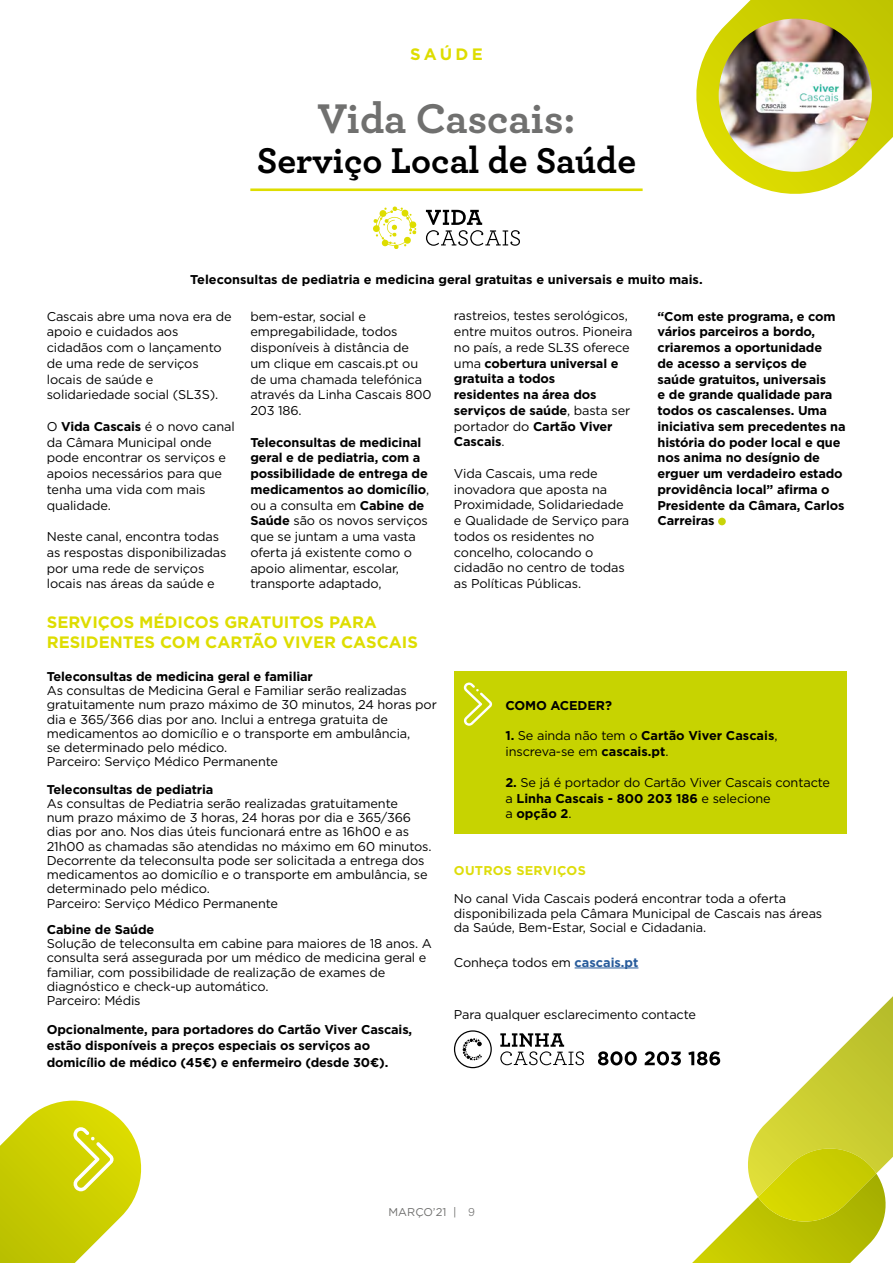
<style>
.page{position:relative;width:893px;height:1263px;background:#fff}
.page>*{position:absolute;margin:0;border:0;box-sizing:border-box;transform-origin:0 0}
.t1{font:700 43.5px "Archer";letter-spacing:-.005em;color:#70706f}
.t2{font:700 37.5px "Archer";color:#000}
.t3{font:700 16.5px/19.8px "Gotham";color:#dedd00}
.t4{font:12.75px/15.8px "Gotham";letter-spacing:-.01em;color:#000}
.t5{font:700 12.75px/15.8px "Gotham";letter-spacing:-.01em;color:#000}
.t6{font:700 12.75px "Gotham";letter-spacing:.02em;color:#dedd0b}
.t7{font:11.25px "Gotham";color:#70706f}
.s1{font-weight:700}
.s2{font-weight:400}
.s3{font-weight:700;color:#275b9b}
.s4{font-family:"Archer";font-size:12px}
</style>
<div class="page">
<svg style="left:0;top:1100px;width:142px;height:163px"></svg>
<svg style="left:696px;top:0;width:197px;height:194px"></svg>
<img style="left:719px;top:19px;width:153px;height:153px;border-radius:77px">
<div style="left:454px;top:671px;width:392px;height:162px;background:#c7d301"></div>
<svg style="left:463px;top:682px;width:29px;height:44px"></svg>
<hr style="left:0;top:935px;width:1px;height:294px;background:#fff">
<svg style="left:373px;top:206px;width:44px;height:43px"></svg>
<svg style="left:426px;top:210px;width:94px;height:36px"></svg>
<div style="left:718px;top:518px;width:8px;height:7px;background:#c8d409;border-radius:50%"></div>
<svg style="left:454px;top:1030px;width:38px;height:38px"></svg>
<svg style="left:500px;top:1033px;width:84px;height:32px"></svg>
<svg style="left:598px;top:1051px;width:39px;height:14px"></svg>
<svg style="left:645px;top:1051px;width:36px;height:14px"></svg>
<svg style="left:688px;top:996px;width:205px;height:267px"></svg>
<hr style="left:575px;top:968px;width:63px;height:1px;background:#275b9b">
<hr style="left:250px;top:188px;width:393px;height:3px;background:#dedd00">
<p class="t3" style="left:410px;top:44px;width:74px">SAÚDE</p>
<h1 class="t1" style="left:317px;top:84px;width:260px">Vida Cascais:</h1>
<h2 class="t2" style="left:257px;top:131px;width:381px">Serviço Local de Saúde</h2>
<p class="t5" style="left:190px;top:272px;width:514px">Teleconsultas de pediatria e medicina geral gratuitas e universais e muito mais.</p>
<p class="t5" style="left:657px;top:308px;width:190px">“Com este programa, e com vários parceiros a bordo, criaremos a oportunidade<br>de acesso a serviços de saúde gratuitos, universais<br>e de grande qualidade para todos os cascalenses. Uma iniciativa sem precedentes na história do poder local e que nos anima no desígnio de erguer um verdadeiro estado providência local” afirma o<br>Presidente da Câmara, Carlos<br>Carreiras</p>
<p class="t4" style="left:454px;top:308px;width:180px">rastreios, testes serológicos, entre muitos outros. Pioneira no país, a rede SL3S oferece uma <span class="s1">cobertura universal e gratuita a todos<br>residentes na área dos serviços de saúde</span>, basta ser portador do <span class="s1">Cartão Viver<br>Cascais</span>.</p>
<p class="t4" style="left:454px;top:465px;width:177px">Vida Cascais, uma rede inovadora que aposta na<br>Proximidade, Solidariedade e Qualidade de Serviço para todos os residentes no concelho, colocando o cidadão no centro de todas as Políticas Públicas.</p>
<p class="t4" style="left:250px;top:308px;width:183px">bem-estar, social e empregabilidade, todos disponíveis à distância de um clique em cascais.pt ou de uma chamada telefónica através da Linha Cascais 800<br>203 186.</p>
<p class="t4" style="left:250px;top:434px;width:180px"><span class="s1">Teleconsultas de medicinal geral e de pediatria, com a possibilidade de entrega de medicamentos ao domicílio</span>, ou a consulta em <span class="s1">Cabine de<br>Saúde</span> são os novos serviços que se juntam a uma vasta oferta já existente como o apoio alimentar, escolar, transporte adaptado,</p>
<p class="t4" style="left:47px;top:308px;width:186px">Cascais abre uma nova era de apoio e cuidados aos cidadãos com o lançamento de uma rede de serviços locais de saúde e solidariedade social (SL3S).</p>
<p class="t4" style="left:47px;top:418px;width:190px">O <span class="s1">Vida Cascais</span> é o novo canal da Câmara Municipal onde pode encontrar os serviços e apoios necessários para que tenha uma vida com mais qualidade.</p>
<p class="t4" style="left:47px;top:528px;width:181px">Neste canal, encontra todas as respostas disponibilizadas por uma rede de serviços locais nas áreas da saúde e</p>
<p class="t3" style="left:47px;top:613px;width:373px">SERVIÇOS MÉDICOS GRATUITOS PARA<br>RESIDENTES COM CARTÃO VIVER CASCAIS</p>
<p class="t5" style="left:47px;top:668px;width:268px">Teleconsultas de medicina geral e familiar</p>
<p class="t4" style="left:47px;top:683px;width:392px;line-height:14.2px">As consultas de Medicina Geral e Familiar serão realizadas gratuitamente num prazo máximo de 30 minutos, 24 horas por dia e 365/366 dias por ano. Inclui a entrega gratuita de medicamentos ao domicílio e o transporte em ambulância,<br>se determinado pelo médico.<br>Parceiro: Serviço Médico Permanente</p>
<p class="t5" style="left:47px;top:781px;width:168px">Teleconsultas de pediatria</p>
<p class="t4" style="left:47px;top:796px;width:386px;line-height:14.2px">As consultas de Pediatria serão realizadas gratuitamente<br>num prazo máximo de 3 horas, 24 horas por dia e 365/366 dias por ano. Nos dias úteis funcionará entre as 16h00 e as 21h00 as chamadas são atendidas no máximo em 60 minutos.<br>Decorrente da teleconsulta pode ser solicitada a entrega dos medicamentos ao domicílio e o transporte em ambulância, se determinado pelo médico.<br>Parceiro: Serviço Médico Permanente</p>
<p class="t5" style="left:47px;top:921px;width:109px">Cabine de Saúde</p>
<p class="t4" style="left:47px;top:936px;width:387px;line-height:14.2px">Solução de teleconsulta em cabine para maiores de 18 anos. A consulta será assegurada por um médico de medicina geral e familiar, com possibilidade de realização de exames de diagnóstico e check-up automático.<br>Parceiro: Médis</p>
<p class="t5" style="left:47px;top:1021px;width:367px;line-height:16.5px">Opcionalmente, para portadores do Cartão Viver Cascais, estão disponíveis a preços especiais os serviços ao domicílio de médico (45€) e enfermeiro (desde 30€).</p>
<p class="t5" style="left:505px;top:697px;width:108px">COMO ACEDER?</p>
<p class="t5" style="left:505px;top:728px;width:274px">1. <span class="s2">Se ainda não tem o</span> Cartão Viver Cascais<span class="s2">, inscreva-se em</span> cascais.pt<span class="s2">.</span></p>
<p class="t4" style="left:505px;top:774px;width:326px"><span class="s1">2.</span> Se já é portador do Cartão Viver Cascais contacte a <span class="s1">Linha Cascais - 800 203 186</span> e selecione<br>a <span class="s1">opção 2</span>.</p>
<p class="t6" style="left:454px;top:862px;width:133px">OUTROS SERVIÇOS</p>
<p class="t4" style="left:454px;top:891px;width:370px;line-height:14.2px">No canal Vida Cascais poderá encontrar toda a oferta disponibilizada pela Câmara Municipal de Cascais nas áreas da Saúde, Bem-Estar, Social e Cidadania.</p>
<p class="t4" style="left:454px;top:954px;width:186px">Conheça todos em <span class="s3">cascais.pt</span></p>
<p class="t4" style="left:454px;top:1006px;width:244px">Para qualquer esclarecimento contacte</p>
<p class="t7" style="left:389px;top:1205px;width:88px">MARÇO’21 | <span class="s4">9</span></p>
</div>
